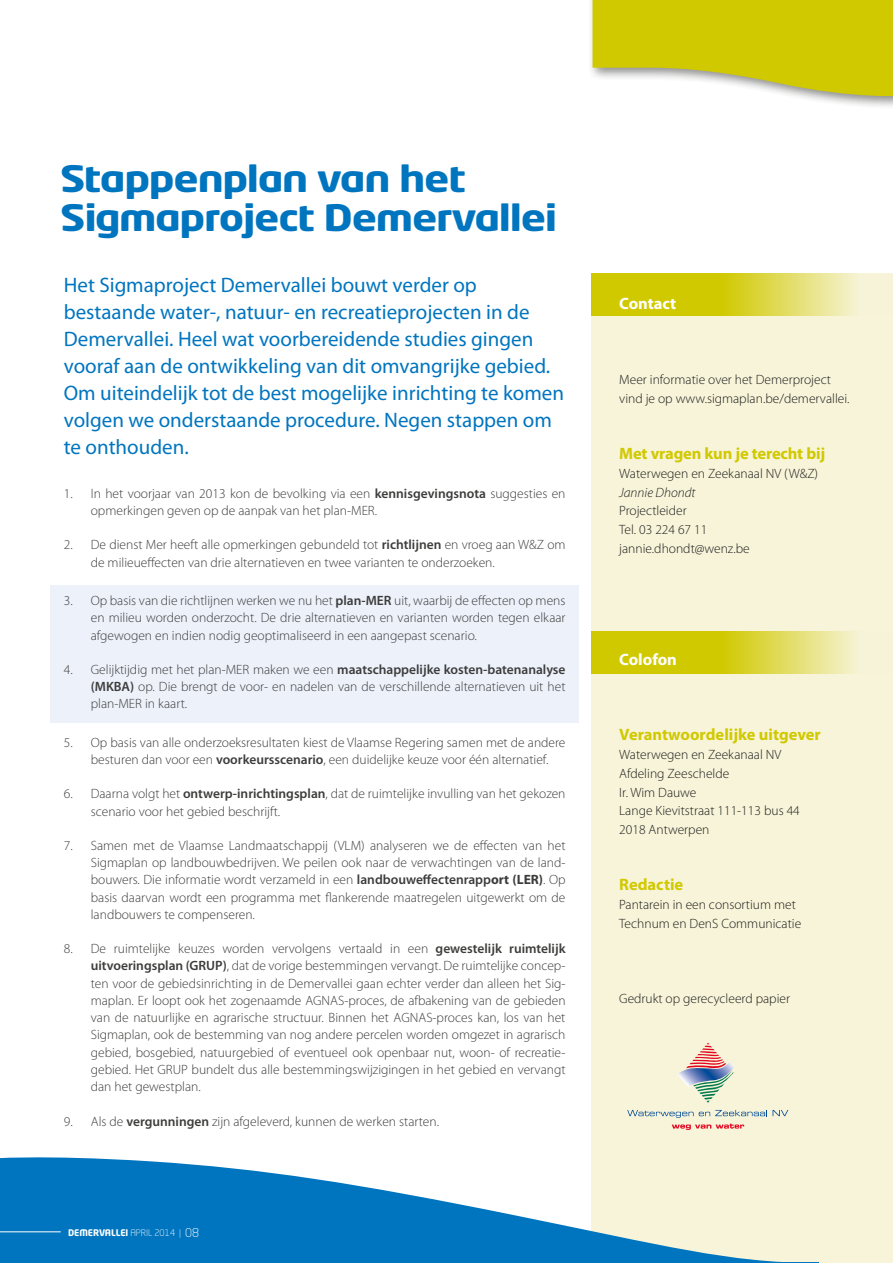
<style>
.page{position:relative;width:893px;height:1263px;background:#fff}
.page>*{position:absolute;margin:0;border:0;box-sizing:border-box;transform-origin:0 0}
.t1{font:700 36px/39px "Neo Tech Std";letter-spacing:-.03em;color:#0075bf;scale:1.2 1}
.t2{font:21px/27px "Myriad Pro";color:#0075bf}
.t3{font:700 16.5px "Myriad Pro";letter-spacing:-.005em;color:#d1c900}
.t4{font:700 16.5px "Myriad Pro";color:#fff}
.t5{font:300 13.5px/17.2px "Myriad Pro";color:#3c3c3b}
.t6{font:300 13.5px/18.8px "Myriad Pro";color:#1d1d1b}
.t7{font:italic 300 13.5px "Myriad Pro";color:#1d1d1b}
.t8{font:700 9px "Neo Tech Std";color:#fff}
.s1{font-weight:600}
.s2{font-weight:700}
.s3{font-weight:300}
.s4{font-weight:300;font-size:12px}
</style>
<div class="page">
<div style="left:591px;top:273px;width:302px;height:990px;background:#f7f4d9"></div>
<svg style="left:0;top:1157px;width:782px;height:105px;fill:#0075bf"></svg>
<hr style="left:0;top:1231px;width:61px;height:1px;background:#fff">
<svg style="left:591px;top:273px;width:264px;height:43px;background:#d9d333"></svg>
<svg style="left:591px;top:631px;width:264px;height:42px;background:#d9d333"></svg>
<div style="left:588px;top:0;width:305px;height:109px;background:#1d1d1b;opacity:.5"></div>
<svg style="left:593px;top:0;width:300px;height:100px;background:#d5cf30"></svg>
<svg style="left:677px;top:1043px;width:57px;height:60px"></svg>
<svg style="left:627px;top:1110px;width:140px;height:8px"></svg>
<svg style="left:773px;top:1110px;width:15px;height:6px"></svg>
<svg style="left:672px;top:1124px;width:72px;height:6px"></svg>
<hr style="left:0;top:1262px;width:819px;height:1px;background:#0075bf">
<div style="left:50px;top:585px;width:528px;height:138px;background:#eaf0fa"></div>
<h1 class="t1" style="left:60px;top:158px;width:416px">Stappenplan van het<br>Sigmaproject Demervallei</h1>
<p class="t2" style="left:64px;top:271px;width:502px">Het Sigmaproject Demervallei bouwt verder op bestaande water-, natuur- en recreatieprojecten in de Demervallei. Heel wat voorbereidende studies gingen vooraf aan de ontwikkeling van dit omvangrijke gebied.<br>Om uiteindelijk tot de best mogelijke inrichting te komen volgen we onderstaande procedure. Negen stappen om te onthouden.</p>
<p class="t5" style="left:91px;top:485px;width:476px;text-indent:-27px">1. In het voorjaar van 2013 kon de bevolking via een <span class="s1">kennisgevingsnota</span> suggesties en opmerkingen geven op de aanpak van het plan-MER.</p>
<p class="t5" style="left:91px;top:536px;width:476px;text-indent:-27px">2. De dienst Mer heeft alle opmerkingen gebundeld tot <span class="s1">richtlijnen</span> en vroeg aan W&amp;Z om de milieueffecten van drie alternatieven en twee varianten te onderzoeken.</p>
<p class="t5" style="left:91px;top:592px;width:476px;text-align:justify;text-indent:-27px">3. Op basis van die richtlijnen werken we nu het <span class="s1">plan-MER</span> uit, waarbij de effecten op mens en milieu worden onderzocht. De drie alternatieven en varianten worden tegen elkaar afgewogen en indien nodig geoptimaliseerd in een aangepast scenario.</p>
<p class="t5" style="left:91px;top:661px;width:476px;text-align:justify;text-indent:-27px">4. Gelijktijdig met het plan-MER maken we een <span class="s1">maatschappelijke kosten-batenanalyse (MKBA)</span> op. Die brengt de voor- en nadelen van de verschillende alternatieven uit het plan-MER in kaart.</p>
<p class="t5" style="left:91px;top:734px;width:476px;text-indent:-27px">5. Op basis van alle onderzoeksresultaten kiest de Vlaamse Regering samen met de andere besturen dan voor een <span class="s1">voorkeursscenario</span>, een duidelijke keuze voor één alternatief.</p>
<p class="t5" style="left:91px;top:785px;width:476px;text-indent:-27px">6. Daarna volgt het <span class="s1">ontwerp-inrichtingsplan</span>, dat de ruimtelijke invulling van het gekozen scenario voor het gebied beschrijft.</p>
<p class="t5" style="left:91px;top:837px;width:476px;text-align:justify;text-indent:-27px">7. Samen met de Vlaamse Landmaatschappij (VLM) analyseren we de effecten van het Sigmaplan op landbouwbedrijven. We peilen ook naar de verwachtingen van de land&shy;bouwers. Die informatie wordt verzameld in een <span class="s1">landbouweffectenrapp</span><span class="s2">ort (LER)</span>. Op basis daarvan wordt een programma met flankerende maatregelen uitgewerkt om de landbouwers te compenseren.</p>
<p class="t5" style="left:91px;top:940px;width:476px;text-align:justify;text-indent:-27px">8. De ruimtelijke keuzes worden vervolgens vertaald in een <span class="s1">gewestelijk ruimtelijk uitvoeringsplan (GRUP)</span>, dat de vorige bestemmingen vervangt. De ruimtelijke concep&shy;ten voor de gebiedsinrichting in de Demervallei gaan echter verder dan alleen het Sig&shy;maplan. Er loopt ook het zogenaamde AGNAS-proces, de afbakening van de gebieden van de natuurlijke en agrarische structuur. Binnen het AGNAS-proces kan, los van het Sigmaplan, ook de bestemming van nog andere percelen worden omgezet in agrarisch gebied, bosgebied, natuurgebied of eventueel ook openbaar nut, woon- of recreatie&shy;gebied. Het GRUP bundelt dus alle bestemmingswijzigingen in het gebied en vervangt dan het gewestplan.</p>
<p class="t5" style="left:64px;top:1112px;width:377px">9. Als de <span class="s1">vergunningen</span> zijn afgeleverd, kunnen de werken starten.</p>
<p class="t8" style="left:68px;top:1226px;width:132px">DEMERVALLEI <span class="s3">APRIL 2014 |</span> <span class="s4">08</span></p>
<p class="t4" style="left:619px;top:293px;width:59px">Contact</p>
<p class="t6" style="left:619px;top:370px;width:232px">Meer informatie over het Demerproject vind je op www.sigmaplan.be/demervallei.</p>
<p class="t3" style="left:619px;top:443px;width:207px">Met vragen kun je terecht bij</p>
<p class="t6" style="left:619px;top:464px;width:200px">Waterwegen en Zeekanaal NV (W&amp;Z)</p>
<p class="t7" style="left:619px;top:485px;width:78px">Jannie Dhondt</p>
<p class="t6" style="left:619px;top:502px;width:132px">Projectleider<br>Tel. 03 224 67 11 jannie.dhondt@wenz.be</p>
<p class="t4" style="left:619px;top:649px;width:59px">Colofon</p>
<p class="t3" style="left:619px;top:724px;width:203px">Verantwoordelijke uitgever</p>
<p class="t6" style="left:619px;top:745px;width:182px">Waterwegen en Zeekanaal NV<br>Afdeling Zeeschelde<br>Ir. Wim Dauwe<br>Lange Kievitstraat 111-113 bus 44<br>2018 Antwerpen</p>
<p class="t3" style="left:619px;top:874px;width:66px">Redactie</p>
<p class="t6" style="left:619px;top:895px;width:183px">Pantarein in een consortium met<br>Technum en DenS Communicatie</p>
<p class="t6" style="left:619px;top:989px;width:172px">Gedrukt op gerecycleerd papier</p>
</div>
